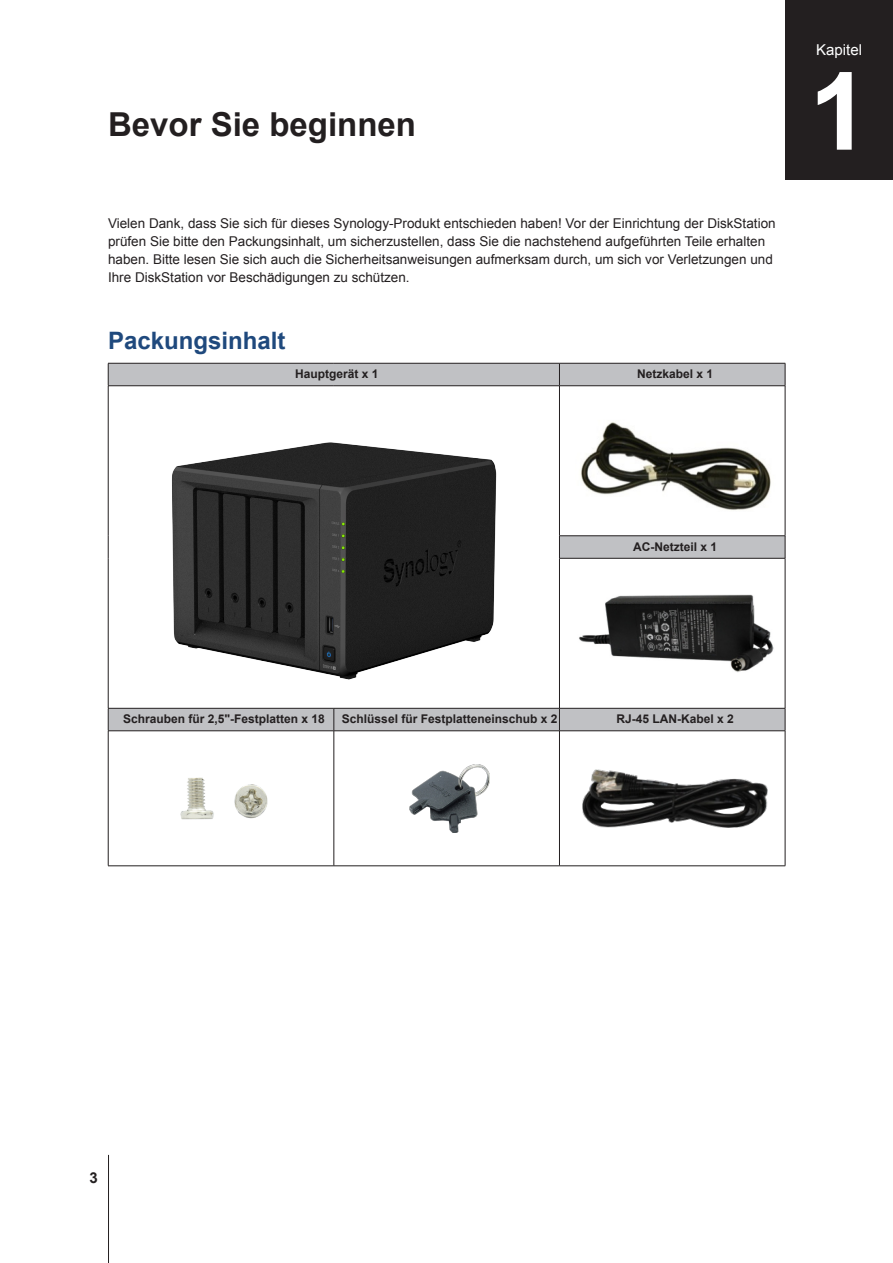
<style>
.page{position:relative;width:893px;height:1263px;background:#fff}
.page>*{position:absolute;margin:0;border:0;box-sizing:border-box;transform-origin:0 0}
.t1{font:700 108px "Arial";color:#fff}
.H1-ChapterTitle{font:700 33px "Arial";color:#231f20}
.H3-sidebar{font:700 24px "Arial";color:#1f497d}
.t2{font:15px "Arial";color:#fff}
.PageNumber-sidebar{font:700 15px "Arial";color:#231f20}
.Body-sidebar{font:13.5px/18px "Arial";color:#231f20}
.XHeadCenter{font:700 12px "Arial";color:#231f20}
</style>
<div class="page">
<div style="left:785px;top:0;width:108px;height:180px;background:#231f20"></div>
<hr style="left:108px;top:1155px;width:1px;height:108px;background:#231f20">
<svg style="left:109px;top:364px;width:676px;height:366px"></svg>
<hr style="left:108px;top:363px;width:226px;height:1px;background:#231f20">
<svg style="left:108px;top:363px;width:1px;height:22px"></svg>
<hr style="left:334px;top:363px;width:225px;height:1px;background:#231f20">
<hr style="left:559px;top:363px;width:226px;height:1px;background:#231f20">
<svg style="left:559px;top:363px;width:1px;height:22px"></svg>
<svg style="left:785px;top:363px;width:1px;height:23px"></svg>
<hr style="left:108px;top:385px;width:226px;height:1px;background:#231f20">
<hr style="left:108px;top:386px;width:1px;height:150px;background:#231f20">
<hr style="left:334px;top:385px;width:225px;height:1px;background:#231f20">
<hr style="left:559px;top:385px;width:226px;height:1px;background:#231f20">
<hr style="left:559px;top:386px;width:1px;height:150px;background:#231f20">
<hr style="left:785px;top:386px;width:1px;height:150px;background:#231f20">
<svg style="left:108px;top:536px;width:1px;height:22px"></svg>
<hr style="left:559px;top:535px;width:226px;height:1px;background:#231f20">
<svg style="left:559px;top:536px;width:1px;height:22px"></svg>
<svg style="left:785px;top:536px;width:1px;height:22px"></svg>
<hr style="left:108px;top:558px;width:1px;height:150px;background:#231f20">
<hr style="left:559px;top:558px;width:226px;height:1px;background:#231f20">
<hr style="left:559px;top:558px;width:1px;height:150px;background:#231f20">
<hr style="left:785px;top:558px;width:1px;height:150px;background:#231f20">
<hr style="left:108px;top:708px;width:226px;height:1px;background:#231f20">
<svg style="left:108px;top:708px;width:1px;height:22px"></svg>
<hr style="left:334px;top:708px;width:225px;height:1px;background:#231f20">
<svg style="left:334px;top:708px;width:1px;height:22px"></svg>
<hr style="left:559px;top:708px;width:226px;height:1px;background:#231f20">
<svg style="left:559px;top:708px;width:1px;height:22px"></svg>
<svg style="left:785px;top:708px;width:1px;height:23px"></svg>
<hr style="left:108px;top:731px;width:1px;height:135px;background:#231f20">
<hr style="left:334px;top:730px;width:225px;height:1px;background:#231f20">
<hr style="left:334px;top:731px;width:1px;height:135px;background:#231f20">
<hr style="left:559px;top:730px;width:226px;height:1px;background:#231f20">
<hr style="left:559px;top:731px;width:1px;height:135px;background:#231f20">
<hr style="left:785px;top:731px;width:1px;height:135px;background:#231f20">
<hr style="left:108px;top:865px;width:226px;height:1px;background:#231f20">
<hr style="left:108px;top:730px;width:226px;height:1px;background:#231f20">
<hr style="left:334px;top:865px;width:225px;height:1px;background:#231f20">
<hr style="left:559px;top:865px;width:226px;height:1px;background:#231f20">
<img style="left:161px;top:415px;width:348px;height:283px">
<img style="left:576px;top:410px;width:199px;height:101px">
<img style="left:576px;top:593px;width:199px;height:81px">
<img style="left:181px;top:777px;width:86px;height:42px">
<img style="left:410px;top:764px;width:80px;height:68px">
<img style="left:583px;top:769px;width:185px;height:58px">
<p class="H1-ChapterTitle" style="left:108px;top:103px;width:310px">Bevor Sie beginnen</p>
<p class="Body-sidebar" style="left:108px;top:214px;width:669px">Vielen Dank, dass Sie sich für dieses Synology-Produkt entschieden haben! Vor der Einrichtung der DiskStation prüfen Sie bitte den Packungsinhalt, um sicherzustellen, dass Sie die nachstehend aufgeführten Teile erhalten haben. Bitte lesen Sie sich auch die Sicherheitsanweisungen aufmerksam durch, um sich vor Verletzungen und Ihre DiskStation vor Beschädigungen zu schützen.</p>
<p class="H3-sidebar" style="left:108px;top:325px;width:179px">Packungsinhalt</p>
<p class="XHeadCenter" style="left:295px;top:366px;width:85px">Hauptgerät x 1</p>
<p class="XHeadCenter" style="left:637px;top:366px;width:78px">Netzkabel x 1</p>
<p class="t2" style="left:816px;top:40px;width:47px">Kapitel</p>
<h1 class="t1" style="left:809px;top:40px;width:62px">1</h1>
<p class="XHeadCenter" style="left:633px;top:538px;width:86px">AC-Netzteil x 1</p>
<p class="XHeadCenter" style="left:123px;top:711px;width:203px">Schrauben für 2,5"-Festplatten x 18</p>
<p class="XHeadCenter" style="left:342px;top:711px;width:217px">Schlüssel für Festplatteneinschub x 2</p>
<p class="XHeadCenter" style="left:617px;top:711px;width:119px">RJ-45 LAN-Kabel x 2</p>
<p class="PageNumber-sidebar" style="left:90px;top:1168px;width:10px">3</p>
</div>
